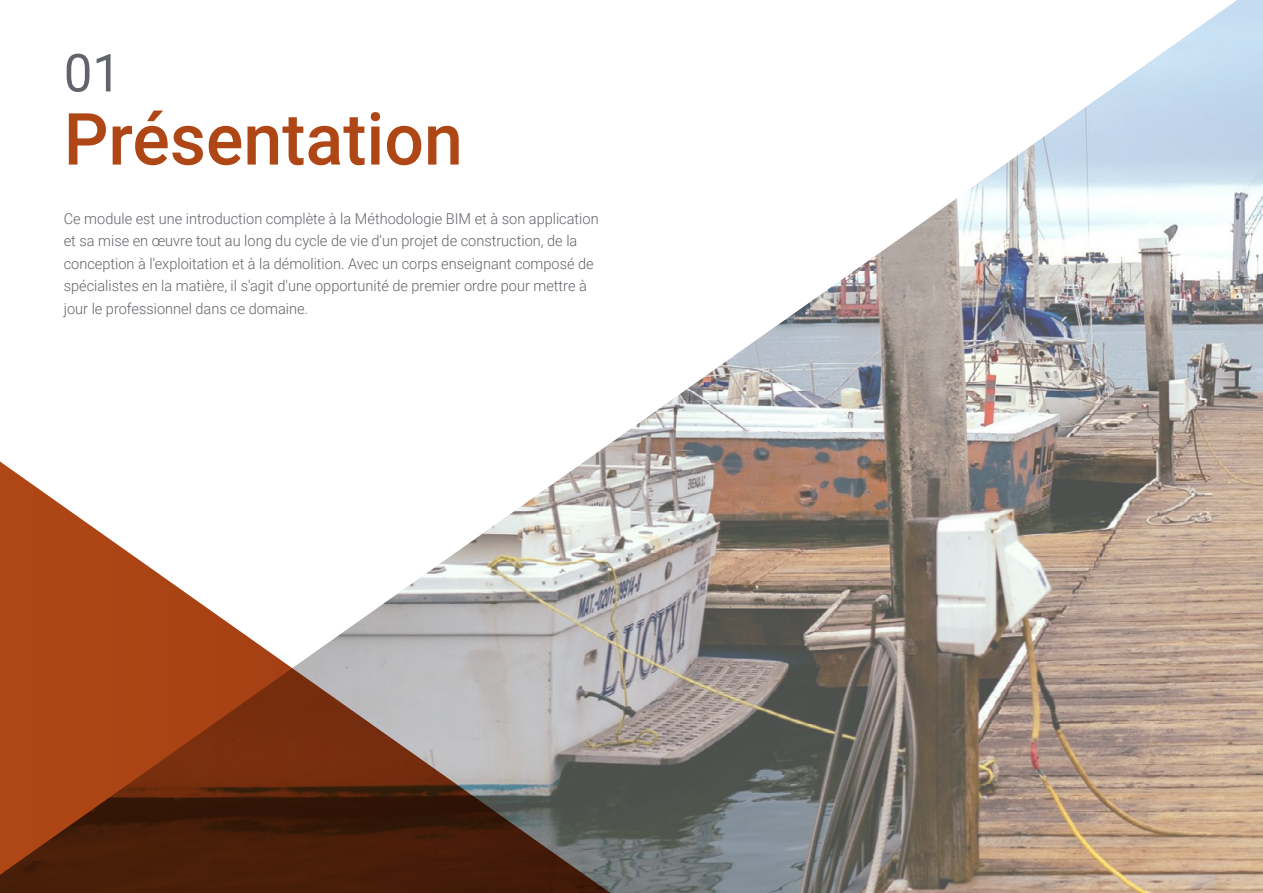
<style>
.page{position:relative;width:1263px;height:893px;background:#fff}
.page>*{position:absolute;margin:0;border:0;box-sizing:border-box;transform-origin:0 0}
.t1{font:500 72px "Roboto";color:#ae4615}
.t2{font:52.5px "Roboto";color:#61646a}
.t3{font:300 15px/22.5px "Roboto";color:#61646a}
</style>
<div class="page">
<img style="left:607px;top:0;width:656px;height:893px">
<svg style="left:0;top:446px;width:640px;height:447px"></svg>
<h2 class="t2" style="left:64px;top:36px;width:59px">01</h2>
<h1 class="t1" style="left:64px;top:89px;width:401px">Présentation</h1>
<p class="t3" style="left:64px;top:207px;width:536px">Ce module est une introduction complète à la Méthodologie BIM et à son application et sa mise en œuvre tout au long du cycle de vie d'un projet de construction, de la conception à l'exploitation et à la démolition. Avec un corps enseignant composé de spécialistes en la matière, il s'agit d'une opportunité de premier ordre pour mettre à jour le professionnel dans ce domaine.</p>
</div>
